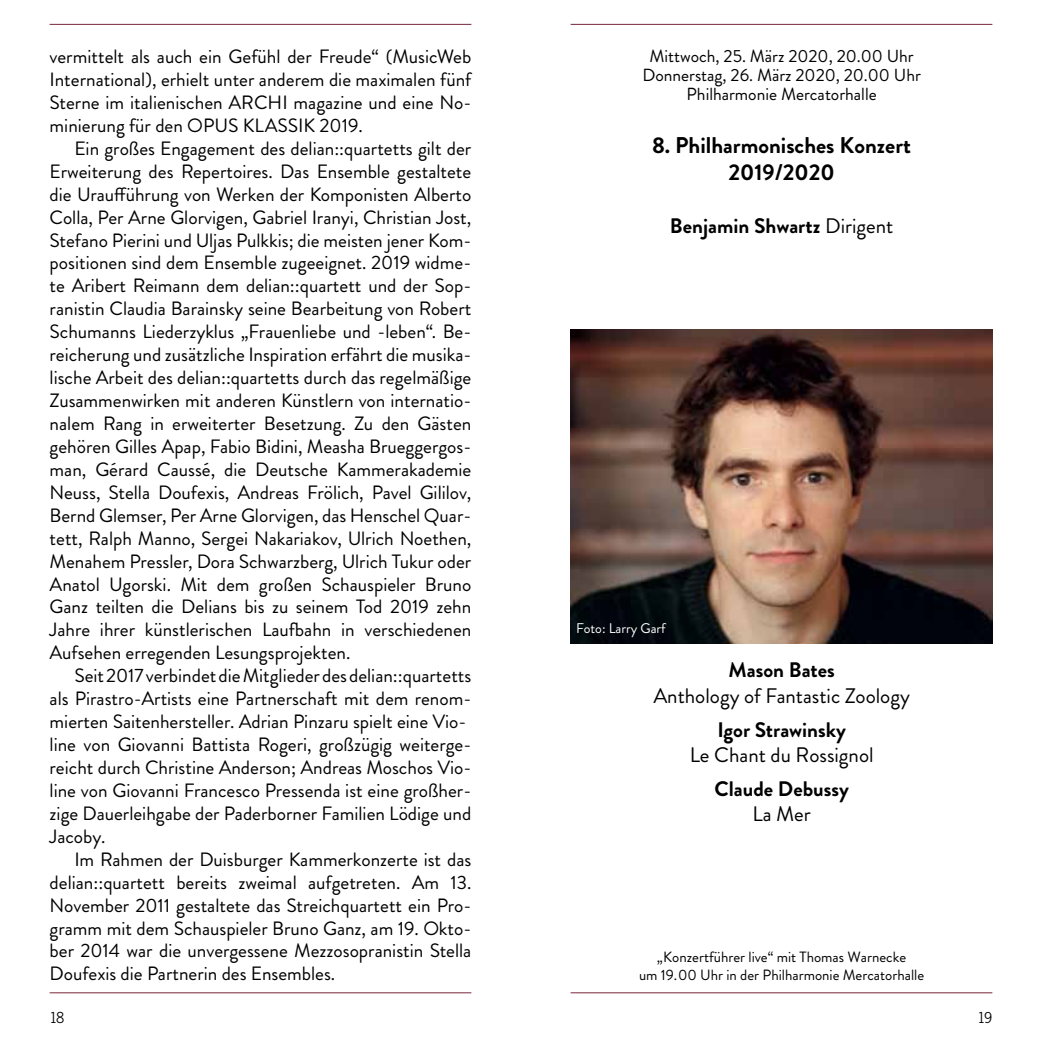
<style>
.page{position:relative;width:1042px;height:1042px;background:#fff}
.page>*{position:absolute;margin:0;border:0;box-sizing:border-box;transform-origin:0 0}
.t1{font:700 22.75px/27.3px "Brandon";color:#000;text-align:center}
.t2{font:700 21px "Brandon";color:#000}
.t3{font:21px "Brandon";color:#000}
.t4{font:19.25px/22.9px "Brandon";color:#000;text-align:justify}
.t5{font:17.5px/19.2px "Brandon";color:#000;text-align:center}
.t6{font:15.75px "News Gothic BQ";color:#000}
.t7{font:14.88px/17.8px "Brandon";color:#000;text-align:center}
.t8{font:14px "Brandon";color:#fff}
.s1{font-weight:400}
</style>
<div class="page">
<hr style="left:50px;top:24px;width:421px;height:1px;background:#79283b">
<hr style="left:50px;top:992px;width:421px;height:1px;background:#79283b">
<hr style="left:570px;top:24px;width:422px;height:1px;background:#79283b">
<hr style="left:570px;top:992px;width:422px;height:1px;background:#79283b">
<img style="left:570px;top:329px;width:422px;height:314px">
<p class="t4" style="left:50px;top:45px;width:423px">vermittelt als auch ein Gefühl der Freude“ (MusicWeb International), erhielt unter anderem die maximalen fünf Sterne im italienischen ARCHI magazine und eine No&shy;minierung für den OPUS KLASSIK 2019.</p>
<p class="t4" style="left:50px;top:137px;width:423px;text-indent:25px">Ein großes Engagement des delian::quartetts gilt der Erweiterung des Repertoires. Das Ensemble gestaltete die Uraufführung von Werken der Komponisten Alberto Colla, Per Arne Glorvigen, Gabriel Iranyi, Christian Jost, Stefano Pierini und Uljas Pulkkis; die meisten jener Kom&shy;positionen sind dem Ensemble zugeeignet. 2019 widme&shy;te Aribert Reimann dem delian::quartett und der Sop&shy;ranistin Claudia Barainsky seine Bearbeitung von Robert Schumanns Liederzyklus „Frauenliebe und -leben“. Be&shy;reicherung und zusätzliche Inspiration erfährt die musika&shy;lische Arbeit des delian::quartetts durch das regelmäßige Zusammenwirken mit anderen Künstlern von internatio&shy;nalem Rang in erweiterter Besetzung. Zu den Gästen gehören Gilles Apap, Fabio Bidini, Measha Brueggergos&shy;man, Gérard Caussé, die Deutsche Kammerakademie Neuss, Stella Doufexis, Andreas Frölich, Pavel Gililov, Bernd Glemser, Per Arne Glorvigen, das Henschel Quar&shy;tett, Ralph Manno, Sergei Nakariakov, Ulrich Noethen, Menahem Pressler, Dora Schwarzberg, Ulrich Tukur oder Anatol Ugorski. Mit dem großen Schauspieler Bruno Ganz teilten die Delians bis zu seinem Tod 2019 zehn Jahre ihrer künstlerischen Laufbahn in verschiedenen Aufsehen erregenden Lesungsprojekten.</p>
<p class="t4" style="left:50px;top:664px;width:423px;text-align:left;text-indent:25px">Seit 2017 verbindet die Mitglieder des delian::quartetts als Pirastro-Artists eine Partnerschaft mit dem renom&shy;mierten Saitenhersteller. Adrian Pinzaru spielt eine Vio&shy;line von Giovanni Battista Rogeri, großzügig weiterge&shy;reicht durch Christine Anderson; Andreas Moschos Vio&shy;line von Giovanni Francesco Pressenda ist eine großher&shy;zige Dauerleihgabe der Paderborner Familien Lödige und Jacoby.</p>
<p class="t4" style="left:50px;top:848px;width:423px;text-indent:25px">Im Rahmen der Duisburger Kammerkonzerte ist das delian::quartett bereits zweimal aufgetreten. Am 13.<br>November 2011 gestaltete das Streichquartett ein Pro&shy;gramm mit dem Schauspieler Bruno Ganz, am 19. Okto&shy;ber 2014 war die unvergessene Mezzosopranistin Stella Doufexis die Partnerin des Ensembles.</p>
<p class="t6" style="left:50px;top:1009px;width:16px">18</p>
<p class="t5" style="left:642px;top:47px;width:280px">Mittwoch, 25. März 2020, 20.00 Uhr<br>Donnerstag, 26. März 2020, 20.00 Uhr<br>Philharmonie Mercatorhalle</p>
<p class="t1" style="left:652px;top:132px;width:260px">8. Philharmonisches Konzert<br>2019/2020</p>
<p class="t2" style="left:670px;top:211px;width:225px">Benjamin Shwartz <span class="s1">Dirigent</span></p>
<p class="t8" style="left:576px;top:619px;width:91px">Foto: Larry Garf</p>
<p class="t2" style="left:728px;top:655px;width:108px">Mason Bates</p>
<p class="t3" style="left:653px;top:681px;width:258px">Anthology of Fantastic Zoology</p>
<p class="t2" style="left:717px;top:714px;width:130px">Igor Strawinsky</p>
<p class="t3" style="left:690px;top:740px;width:185px">Le Chant du Rossignol</p>
<p class="t2" style="left:714px;top:774px;width:136px">Claude Debussy</p>
<p class="t3" style="left:752px;top:799px;width:60px">La Mer</p>
<p class="t7" style="left:639px;top:948px;width:287px">„Konzertführer live“ mit Thomas Warnecke<br>um 19.00 Uhr in der Philharmonie Mercatorhalle</p>
<p class="t6" style="left:977px;top:1009px;width:16px">19</p>
</div>
